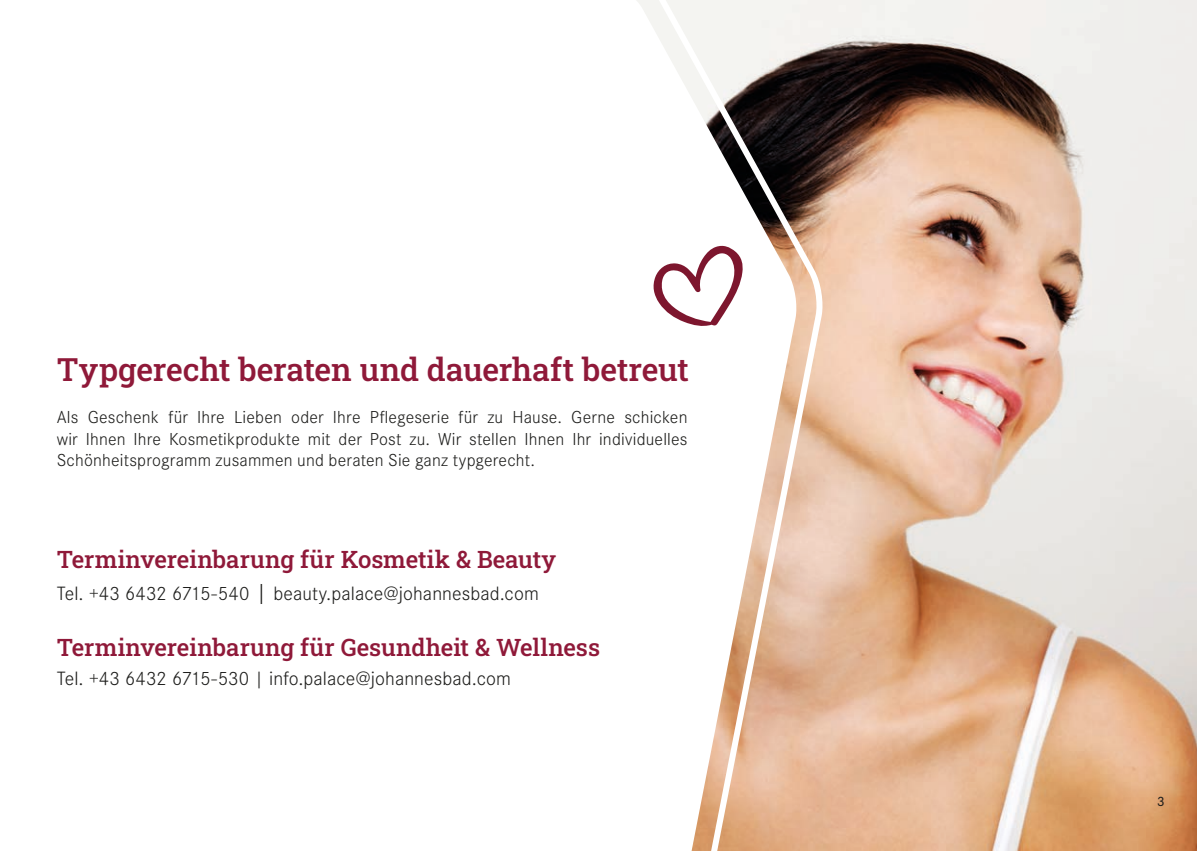
<style>
.page{position:relative;width:1197px;height:851px;background:#fff}
.page>*{position:absolute;margin:0;border:0;box-sizing:border-box;transform-origin:0 0}
.t1{font:32px "Roboto Slab";letter-spacing:-.01em;color:#8f1939}
.t2{font:24px "Roboto Slab";letter-spacing:-.005em;color:#8f1939}
.t3{font:300 20px "Corporate S";letter-spacing:.005em;color:#1d1d1b}
.t4{font:300 18px/21.6px "Corporate S";letter-spacing:.01em;color:#1d1d1b;text-align:justify}
.t5{font:500 14px "Corporate S";color:#1d1d1b}
.s1{font-size:24px}
</style>
<div class="page">
<img style="left:826px;top:0;width:370px;height:850px">
<svg style="left:797px;top:0;width:29px;height:850px;background:#c4a591"></svg>
<svg style="left:637px;top:0;width:160px;height:850px"></svg>
<svg style="left:653px;top:246px;width:89px;height:80px"></svg>
<h1 class="t1" style="left:57px;top:347px;width:633px">Typgerecht beraten und dauerhaft betreut</h1>
<p class="t4" style="left:57px;top:406px;width:632px">Als Geschenk für Ihre Lieben oder Ihre Pflegeserie für zu Hause. Gerne schicken wir Ihnen Ihre Kosmetikprodukte mit der Post zu. Wir stellen Ihnen Ihr individuelles Schönheitsprogramm zusammen und beraten Sie ganz typgerecht.</p>
<h2 class="t2" style="left:57px;top:543px;width:501px">Terminvereinbarung für Kosmetik &amp; Beauty</h2>
<p class="t3" style="left:57px;top:582px;width:483px">Tel. +43 6432 6715-540 <span class="s1">|</span> beauty.palace@johannesbad.com</p>
<h2 class="t2" style="left:57px;top:631px;width:544px">Terminvereinbarung für Gesundheit &amp; Wellness</h2>
<p class="t3" style="left:57px;top:667px;width:455px">Tel. +43 6432 6715-530 | info.palace@johannesbad.com</p>
<p class="t5" style="left:1156px;top:793px;width:9px">3</p>
</div>
